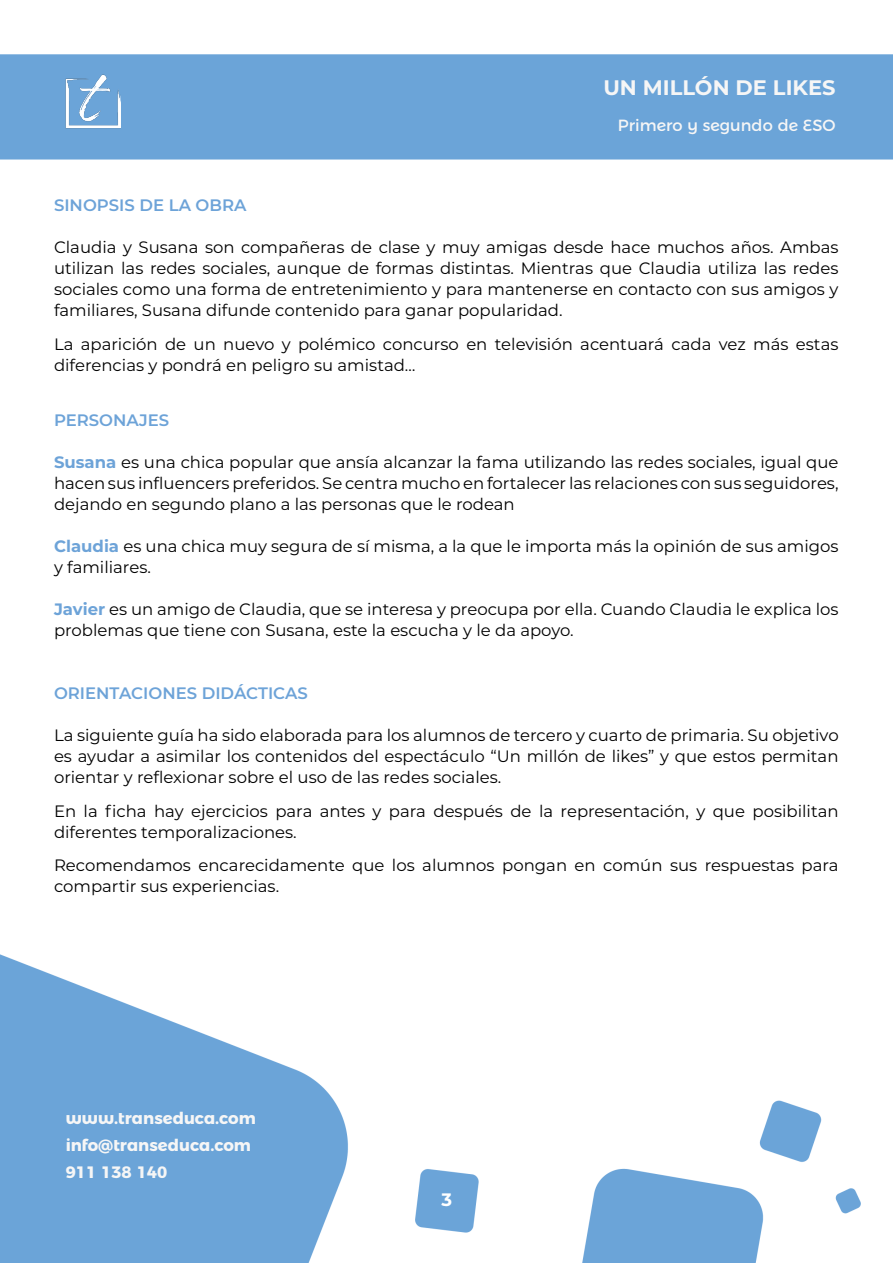
<style>
.page{position:relative;width:893px;height:1263px;background:#fff}
.page>*{position:absolute;margin:0;border:0;box-sizing:border-box;transform-origin:0 0}
.t1{font:700 21px "Montserrat";color:#f6f6f6}
.t2{font:700 18px "Montserrat";color:#fff}
.t3{font:16.5px/21px "Montserrat";color:#000}
.t4{font:600 16.5px "Montserrat";color:#6da3d8}
.t5{font:700 16.5px/27px "Montserrat Alternates";color:#f6f6f6}
.t6{font:16.2px "Montserrat Alternates";color:#f6f6f6}
.s1{font-weight:700;color:#6da3d8}
</style>
<div class="page">
<img style="left:0;top:54px;width:893px;height:1209px">
<img style="left:66px;top:74px;width:55px;height:66px">
<p class="t1" style="left:603px;top:72px;width:234px">UN MILLÓN DE LIKES</p>
<p class="t6" style="left:618px;top:112px;width:219px">Primero y segundo de ESO</p>
<p class="t4" style="left:54px;top:194px;width:194px">SINOPSIS DE LA OBRA</p>
<p class="t3" style="left:54px;top:236px;width:786px;text-align:justify">Claudia y Susana son compañeras de clase y muy amigas desde hace muchos años. Ambas utilizan las redes sociales, aunque de formas distintas. Mientras que Claudia utiliza las redes sociales como una forma de entretenimiento y para mantenerse en contacto con sus amigos y familiares, Susana difunde contenido para ganar popularidad.</p>
<p class="t3" style="left:54px;top:333px;width:786px">La aparición de un nuevo y polémico concurso en televisión acentuará cada vez más estas diferencias y pondrá en peligro su amistad…</p>
<p class="t4" style="left:54px;top:408px;width:117px">PERSONAJES</p>
<p class="t3" style="left:54px;top:451px;width:786px;text-align:justify"><span class="s1">Susana</span> es una chica popular que ansía alcanzar la fama utilizando las redes sociales, igual que hacen sus influencers preferidos. Se centra mucho en fortalecer las relaciones con sus seguidores, dejando en segundo plano a las personas que le rodean</p>
<p class="t3" style="left:54px;top:535px;width:786px"><span class="s1">Claudia</span> es una chica muy segura de sí misma, a la que le importa más la opinión de sus amigos y familiares.</p>
<p class="t3" style="left:54px;top:598px;width:786px"><span class="s1">Javier</span> es un amigo de Claudia, que se interesa y preocupa por ella. Cuando Claudia le explica los problemas que tiene con Susana, este la escucha y le da apoyo.</p>
<p class="t4" style="left:54px;top:681px;width:255px">ORIENTACIONES DIDÁCTICAS</p>
<p class="t3" style="left:54px;top:724px;width:786px;text-align:justify">La siguiente guía ha sido elaborada para los alumnos de tercero y cuarto de primaria. Su objetivo es ayudar a asimilar los contenidos del espectáculo “Un millón de likes” y que estos permitan orientar y reflexionar sobre el uso de las redes sociales.</p>
<p class="t3" style="left:54px;top:800px;width:786px">En la ficha hay ejercicios para antes y para después de la representación, y que posibilitan diferentes temporalizaciones.</p>
<p class="t3" style="left:54px;top:854px;width:786px">Recomendamos encarecidamente que los alumnos pongan en común sus respuestas para compartir sus experiencias.</p>
<p class="t5" style="left:66px;top:1103px;width:192px">www.transeduca.com info@transeduca.com<br>911 138 140</p>
<p class="t2" style="left:441px;top:1186px;width:12px">3</p>
</div>
